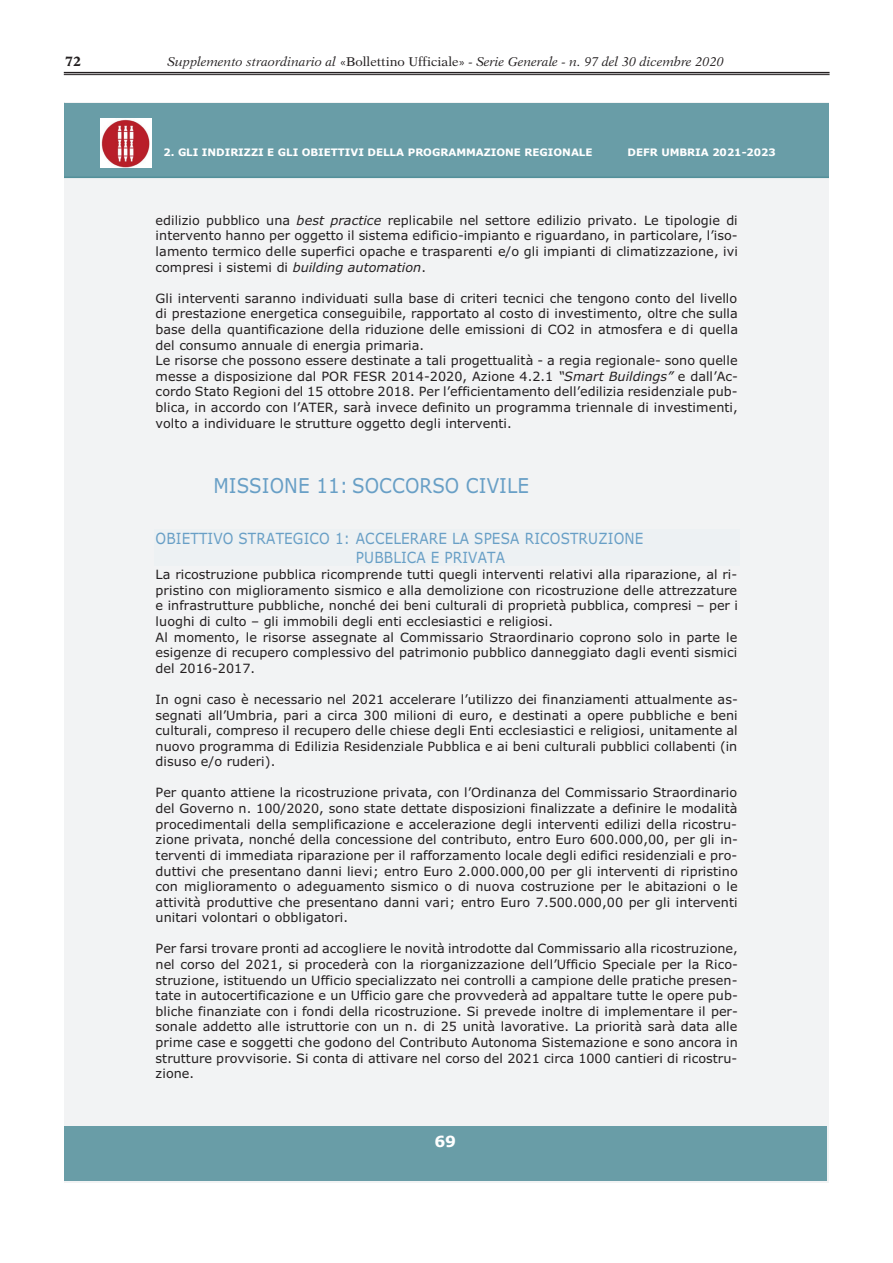
<style>
.page{position:relative;width:893px;height:1263px;background:#fff}
.page>*{position:absolute;margin:0;border:0;box-sizing:border-box;transform-origin:0 0}
.t1{font:20.55px "Verdana";color:#689fc6;scale:.9 1}
.t2{font:15.45px/18.8px "Verdana";letter-spacing:.01em;color:#689fc6;scale:.88 1}
.t3{font:700 15.45px "Verdana";color:#fff}
.t4{font:700 13.5px "New Aster LT Std";color:#231f20}
.t5{font:12.75px/15.6px "Verdana";color:#231f20;text-align:justify}
.t6{font:italic 12.75px "New Aster LT Std";color:#231f20}
.t7{font:700 10.35px "Verdana";letter-spacing:-.005em;color:#fff}
.s1{font-style:normal}
.s2{font-style:italic}
</style>
<div class="page">
<hr style="left:64px;top:72px;width:765px;height:1px;background:#231f20">
<hr style="left:64px;top:74px;width:765px;height:1px;background:#231f20">
<div style="left:65px;top:103px;width:763px;height:1080px;background:#f2f3f4"></div>
<div style="left:65px;top:103px;width:763px;height:75px;background:#699da7"></div>
<img style="left:100px;top:118px;width:51px;height:50px">
<div style="left:65px;top:1126px;width:762px;height:55px;background:#699da7"></div>
<div style="left:154px;top:529px;width:585px;height:19px;background:#edf1f3"></div>
<div style="left:154px;top:548px;width:585px;height:18px;background:#edf1f3"></div>
<p class="t4" style="left:65px;top:56px;width:18px">72</p>
<p class="t6" style="left:167px;top:54px;width:558px">Supplemento straordinario al <span class="s1">«Bollettino Ufficiale»</span> - Serie Generale - n. 97 del 30 dicembre 2020</p>
<p class="t7" style="left:163px;top:149px;width:430px">2. GLI INDIRIZZI E GLI OBIETTIVI DELLA PROGRAMMAZIONE REGIONALE</p>
<p class="t7" style="left:627px;top:149px;width:150px">DEFR UMBRIA 2021-2023</p>
<p class="t5" style="left:156px;top:214px;width:583px">edilizio pubblico una <span class="s2">best practice</span> replicabile nel settore edilizio privato. Le tipologie di intervento hanno per oggetto il sistema edificio-impianto e riguardano, in particolare, l’iso&shy;lamento termico delle superfici opache e trasparenti e/o gli impianti di climatizzazione, ivi compresi i sistemi di <span class="s2">building automation</span>.</p>
<p class="t5" style="left:156px;top:291px;width:584px;text-align:left">Gli interventi saranno individuati sulla base di criteri tecnici che tengono conto del livello di prestazione energetica conseguibile, rapportato al costo di investimento, oltre che sulla base della quantificazione della riduzione delle emissioni di CO2 in atmosfera e di quella del consumo annuale di energia primaria.<br>Le risorse che possono essere destinate a tali progettualità - a regia regionale- sono quelle messe a disposizione dal POR FESR 2014-2020, Azione 4.2.1 <span class="s2">“Smart Buildings”</span> e dall’Ac&shy;cordo Stato Regioni del 15 ottobre 2018. Per l’efficientamento dell’edilizia residenziale pub&shy;blica, in accordo con l’ATER, sarà invece definito un programma triennale di investimenti, volto a individuare le strutture oggetto degli interventi.</p>
<h1 class="t1" style="left:213px;top:478px;width:352px">MISSIONE 11: SOCCORSO CIVILE</h1>
<p class="t2" style="left:356px;top:530px;width:328px;text-indent:-200px">OBIETTIVO STRATEGICO 1: ACCELERARE LA SPESA RICOSTRUZIONE<br>PUBBLICA E PRIVATA</p>
<p class="t5" style="left:156px;top:568px;width:583px;text-align:left">La ricostruzione pubblica ricomprende tutti quegli interventi relativi alla riparazione, al ri&shy;pristino con miglioramento sismico e alla demolizione con ricostruzione delle attrezzature e infrastrutture pubbliche, nonché dei beni culturali di proprietà pubblica, compresi – per i luoghi di culto – gli immobili degli enti ecclesiastici e religiosi.<br>Al momento, le risorse assegnate al Commissario Straordinario coprono solo in parte le esigenze di recupero complessivo del patrimonio pubblico danneggiato dagli eventi sismici del 2016-2017.</p>
<p class="t5" style="left:156px;top:693px;width:583px">In ogni caso è necessario nel 2021 accelerare l’utilizzo dei finanziamenti attualmente as&shy;segnati all’Umbria, pari a circa 300 milioni di euro, e destinati a opere pubbliche e beni culturali, compreso il recupero delle chiese degli Enti ecclesiastici e religiosi, unitamente al nuovo programma di Edilizia Residenziale Pubblica e ai beni culturali pubblici collabenti (in disuso e/o ruderi).</p>
<p class="t5" style="left:156px;top:786px;width:584px">Per quanto attiene la ricostruzione privata, con l’Ordinanza del Commissario Straordinario del Governo n. 100/2020, sono state dettate disposizioni finalizzate a definire le modalità procedimentali della semplificazione e accelerazione degli interventi edilizi della ricostru&shy;zione privata, nonché della concessione del contributo, entro Euro 600.000,00, per gli in&shy;terventi di immediata riparazione per il rafforzamento locale degli edifici residenziali e pro&shy;duttivi che presentano danni lievi; entro Euro 2.000.000,00 per gli interventi di ripristino con miglioramento o adeguamento sismico o di nuova costruzione per le abitazioni o le attività produttive che presentano danni vari; entro Euro 7.500.000,00 per gli interventi unitari volontari o obbligatori.</p>
<p class="t5" style="left:156px;top:942px;width:584px">Per farsi trovare pronti ad accogliere le novità introdotte dal Commissario alla ricostruzione, nel corso del 2021, si procederà con la riorganizzazione dell’Ufficio Speciale per la Rico&shy;struzione, istituendo un Ufficio specializzato nei controlli a campione delle pratiche presen&shy;tate in autocertificazione e un Ufficio gare che provvederà ad appaltare tutte le opere pub&shy;bliche finanziate con i fondi della ricostruzione. Si prevede inoltre di implementare il per&shy;sonale addetto alle istruttorie con un n. di 25 unità lavorative. La priorità sarà data alle prime case e soggetti che godono del Contributo Autonoma Sistemazione e sono ancora in strutture provvisorie. Si conta di attivare nel corso del 2021 circa 1000 cantieri di ricostru&shy;zione.</p>
<p class="t3" style="left:434px;top:1135px;width:23px">69</p>
</div>
